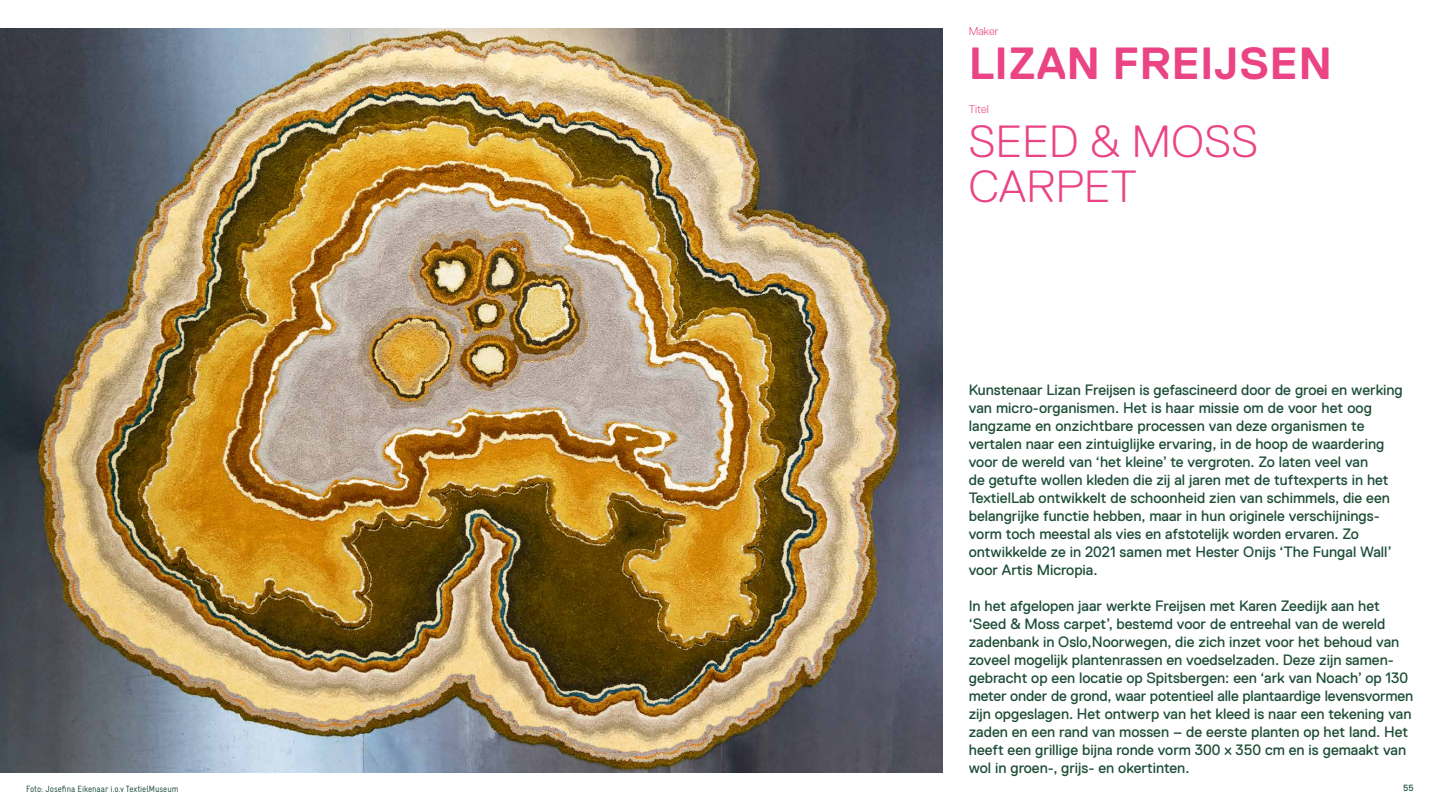
<style>
.page{position:relative;width:1440px;height:810px;background:#fff}
.page>*{position:absolute;margin:0;border:0;box-sizing:border-box;transform-origin:0 0}
.t1{font:300 45px/45px "Replica Std";letter-spacing:.01em;color:#eb4485}
.t2{font:700 45px "Replica Std";letter-spacing:.01em;color:#eb4485}
.t3{font:15px/18px "Replica Std";color:#1d4d37}
.t4{font:300 11.25px "Replica Std";color:#eb4485}
.t5{font:condensed 9px "Gravur LL";color:#1d4d37}
.t6{font:9px "Replica Std";color:#1d4d37}
</style>
<div class="page">
<img style="left:0;top:28px;width:943px;height:744px">
<p class="t5" style="left:26px;top:783px;width:154px">Foto: Josefina Eikenaar i.o.v TextielMuseum</p>
<p class="t4" style="left:969px;top:25px;width:31px">Maker</p>
<h1 class="t2" style="left:969px;top:38px;width:365px">LIZAN FREIJSEN</h1>
<p class="t4" style="left:969px;top:103px;width:22px">Titel</p>
<h1 class="t1" style="left:969px;top:119px;width:290px">SEED &amp; MOSS<br>CARPET</h1>
<p class="t3" style="left:969px;top:380px;width:436px">Kunstenaar Lizan Freijsen is gefascineerd door de groei en werking van micro-organismen. Het is haar missie om de voor het oog langzame en onzichtbare processen van deze organismen te vertalen naar een zintuiglijke ervaring, in de hoop de waardering voor de wereld van ‘het kleine’ te vergroten. Zo laten veel van<br>de getufte wollen kleden die zij al jaren met de tuftexperts in het TextielLab ontwikkelt de schoonheid zien van schimmels, die een belangrijke functie hebben, maar in hun originele verschijnings&shy;vorm toch meestal als vies en afstotelijk worden ervaren. Zo ontwikkelde ze in 2021 samen met Hester Onijs ‘The Fungal Wall’ voor Artis Micropia.</p>
<p class="t3" style="left:969px;top:596px;width:446px">In het afgelopen jaar werkte Freijsen met Karen Zeedijk aan het ‘Seed &amp; Moss carpet’, bestemd voor de entreehal van de wereld zadenbank in Oslo,Noorwegen, die zich inzet voor het behoud van zoveel mogelijk plantenrassen en voedselzaden. Deze zijn samen&shy;gebracht op een locatie op Spitsbergen: een ‘ark van Noach’ op 130 meter onder de grond, waar potentieel alle plantaardige levensvormen zijn opgeslagen. Het ontwerp van het kleed is naar een tekening van zaden en een rand van mossen – de eerste planten op het land. Het heeft een grillige bijna ronde vorm 300 x 350 cm en is gemaakt van wol in groen-, grijs- en okertinten.</p>
<p class="t6" style="left:1403px;top:783px;width:12px">55</p>
</div>
